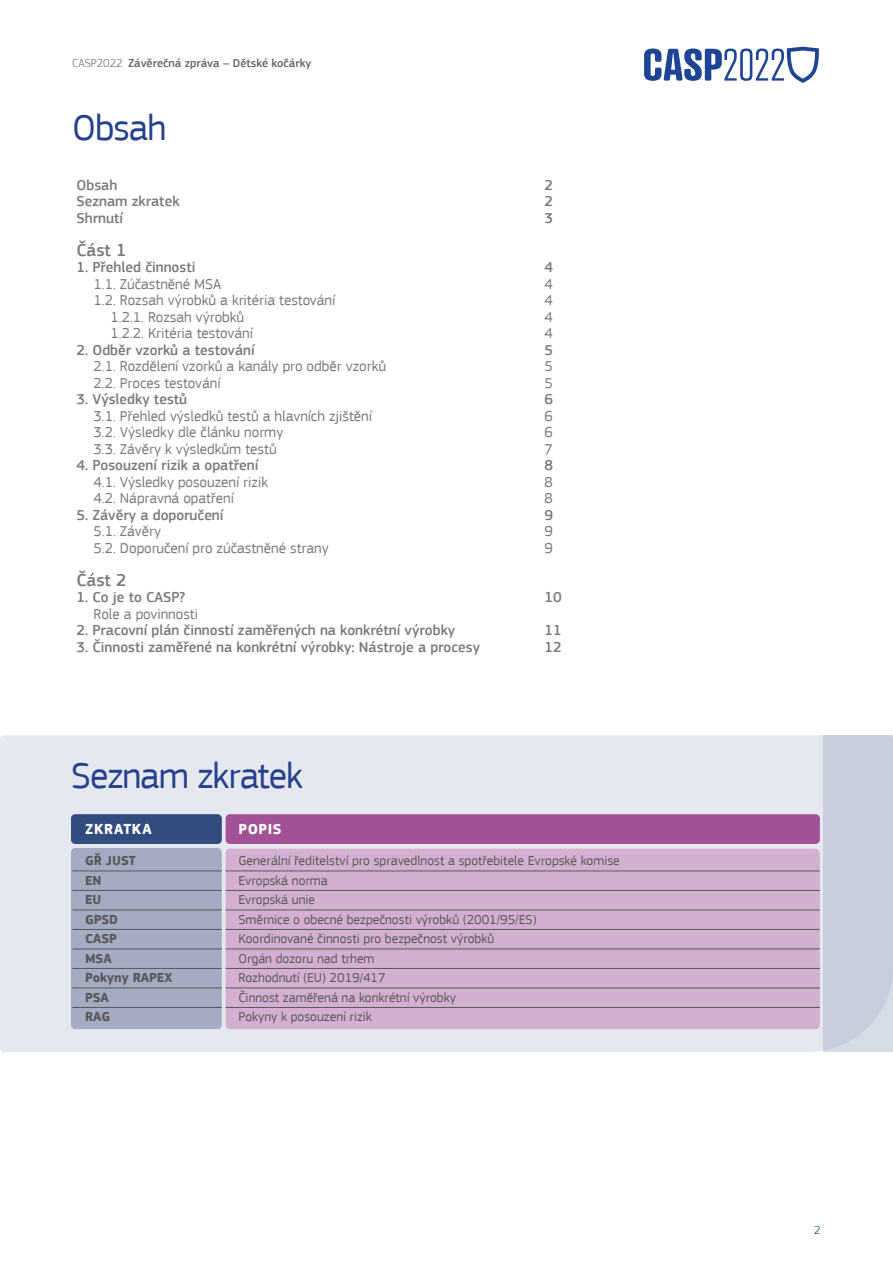
<style>
.page{position:relative;width:893px;height:1263px;background:#fff}
.page>*{position:absolute;margin:0;border:0;box-sizing:border-box;transform-origin:0 0}
.t1{font:37.5px "EC Square Sans Pro";letter-spacing:-.025em;color:#25408f}
.t2{font:500 18px "EC Square Sans Pro";color:#797a7d}
.t3{font:15px "EC Square Sans Pro";color:#797a7d}
.t4{font:500 15px "EC Square Sans Pro";color:#797a7d}
.t5{font:700 15px "EC Square Sans Pro";letter-spacing:.045em;color:#fff}
.t6{font:13.5px/19.5px "EC Square Sans Pro";color:#58595b}
.t7{font:700 13.5px/19.5px "EC Square Sans Pro";color:#58595b}
.t8{font:500 12px "EC Square Sans Pro";color:#636466}
.t9{font:300 12px "EC Square Sans Pro";color:#02405d}
.s1{font-weight:300}
</style>
<div class="page">
<svg style="left:644px;top:47px;width:175px;height:36px"></svg>
<div style="left:0;top:735px;width:823px;height:317px;background:#e6e8ef"></div>
<div style="left:71px;top:848px;width:151px;height:181px;background:#a4abc2;border-radius:4px"></div>
<div style="left:71px;top:814px;width:151px;height:30px;background:#314c7d;border-radius:4px"></div>
<div style="left:226px;top:814px;width:594px;height:30px;background:#a15297;border-radius:4px"></div>
<div style="left:226px;top:849px;width:594px;height:180px;background:#d4b0d0;border-radius:4px"></div>
<hr style="left:72px;top:870px;width:150px;height:1px;background:#58595b">
<hr style="left:72px;top:890px;width:150px;height:1px;background:#58595b">
<hr style="left:72px;top:909px;width:150px;height:1px;background:#58595b">
<hr style="left:72px;top:929px;width:150px;height:1px;background:#58595b">
<hr style="left:72px;top:948px;width:150px;height:1px;background:#58595b">
<hr style="left:72px;top:968px;width:150px;height:1px;background:#58595b">
<hr style="left:72px;top:987px;width:150px;height:1px;background:#58595b">
<hr style="left:72px;top:1007px;width:150px;height:1px;background:#58595b">
<hr style="left:226px;top:870px;width:594px;height:1px;background:#58595b">
<hr style="left:226px;top:890px;width:594px;height:1px;background:#58595b">
<hr style="left:226px;top:909px;width:594px;height:1px;background:#58595b">
<hr style="left:226px;top:929px;width:594px;height:1px;background:#58595b">
<hr style="left:226px;top:948px;width:594px;height:1px;background:#58595b">
<hr style="left:226px;top:968px;width:594px;height:1px;background:#58595b">
<hr style="left:226px;top:987px;width:594px;height:1px;background:#58595b">
<hr style="left:226px;top:1007px;width:594px;height:1px;background:#58595b">
<div style="left:823px;top:735px;width:70px;height:317px;background:linear-gradient(to right,#c6cedc,#c8d0de)"></div>
<p class="t8" style="left:72px;top:56px;width:241px"><span class="s1">CASP2022</span> Závěrečná zpráva – Dětské kočárky</p>
<h1 class="t1" style="left:72px;top:105px;width:96px">Obsah</h1>
<p class="t4" style="left:77px;top:176px;width:42px">Obsah</p>
<p class="t4" style="left:545px;top:176px;width:10px">2</p>
<p class="t4" style="left:77px;top:193px;width:105px">Seznam zkratek</p>
<p class="t4" style="left:545px;top:193px;width:10px">2</p>
<p class="t4" style="left:77px;top:209px;width:48px">Shrnutí</p>
<p class="t4" style="left:545px;top:209px;width:10px">3</p>
<p class="t2" style="left:77px;top:239px;width:51px">Část 1</p>
<p class="t4" style="left:77px;top:259px;width:120px">1. Přehled činnosti</p>
<p class="t4" style="left:545px;top:259px;width:10px">4</p>
<p class="t3" style="left:94px;top:275px;width:129px">1.1. Zúčastněné MSA</p>
<p class="t3" style="left:545px;top:275px;width:10px">4</p>
<p class="t3" style="left:94px;top:292px;width:243px">1.2. Rozsah výrobků a kritéria testování</p>
<p class="t3" style="left:545px;top:292px;width:10px">4</p>
<p class="t3" style="left:111px;top:308px;width:135px">1.2.1. Rozsah výrobků</p>
<p class="t3" style="left:545px;top:308px;width:10px">4</p>
<p class="t3" style="left:111px;top:325px;width:144px">1.2.2. Kritéria testování</p>
<p class="t3" style="left:545px;top:325px;width:10px">4</p>
<p class="t4" style="left:77px;top:341px;width:180px">2. Odběr vzorků a testování</p>
<p class="t4" style="left:545px;top:341px;width:10px">5</p>
<p class="t3" style="left:94px;top:358px;width:294px">2.1. Rozdělení vzorků a kanály pro odběr vzorků</p>
<p class="t3" style="left:545px;top:358px;width:10px">5</p>
<p class="t3" style="left:94px;top:374px;width:128px">2.2. Proces testování</p>
<p class="t3" style="left:545px;top:374px;width:10px">5</p>
<p class="t4" style="left:77px;top:391px;width:112px">3. Výsledky testů</p>
<p class="t4" style="left:545px;top:391px;width:10px">6</p>
<p class="t3" style="left:94px;top:407px;width:280px">3.1. Přehled výsledků testů a hlavních zjištění</p>
<p class="t3" style="left:545px;top:407px;width:10px">6</p>
<p class="t3" style="left:94px;top:424px;width:191px">3.2. Výsledky dle článku normy</p>
<p class="t3" style="left:545px;top:424px;width:10px">6</p>
<p class="t3" style="left:94px;top:440px;width:185px">3.3. Závěry k výsledkům testů</p>
<p class="t3" style="left:545px;top:440px;width:10px">7</p>
<p class="t4" style="left:77px;top:457px;width:183px">4. Posouzení rizik a opatření</p>
<p class="t4" style="left:545px;top:457px;width:10px">8</p>
<p class="t3" style="left:94px;top:473px;width:176px">4.1. Výsledky posouzení rizik</p>
<p class="t3" style="left:545px;top:473px;width:10px">8</p>
<p class="t3" style="left:94px;top:490px;width:142px">4.2. Nápravná opatření</p>
<p class="t3" style="left:545px;top:490px;width:10px">8</p>
<p class="t4" style="left:77px;top:506px;width:148px">5. Závěry a doporučení</p>
<p class="t4" style="left:545px;top:506px;width:10px">9</p>
<p class="t3" style="left:94px;top:523px;width:69px">5.1. Závěry</p>
<p class="t3" style="left:545px;top:523px;width:10px">9</p>
<p class="t3" style="left:94px;top:539px;width:237px">5.2. Doporučení pro zúčastněné strany</p>
<p class="t3" style="left:545px;top:539px;width:10px">9</p>
<p class="t2" style="left:77px;top:569px;width:51px">Část 2</p>
<p class="t4" style="left:77px;top:589px;width:110px">1. Co je to CASP?</p>
<p class="t4" style="left:545px;top:589px;width:19px">10</p>
<p class="t3" style="left:94px;top:605px;width:106px">Role a povinnosti</p>
<p class="t4" style="left:77px;top:622px;width:380px">2. Pracovní plán činností zaměřených na konkrétní výrobky</p>
<p class="t4" style="left:545px;top:622px;width:19px">11</p>
<p class="t4" style="left:77px;top:638px;width:405px">3. Činnosti zaměřené na konkrétní výrobky: Nástroje a procesy</p>
<p class="t4" style="left:545px;top:638px;width:19px">12</p>
<h1 class="t1" style="left:71px;top:753px;width:233px">Seznam zkratek</h1>
<p class="t5" style="left:85px;top:819px;width:68px">ZKRATKA</p>
<p class="t5" style="left:239px;top:819px;width:45px">POPIS</p>
<p class="t7" style="left:85px;top:852px;width:89px">GŘ JUST<br>EN<br>EU<br>GPSD<br>CASP<br>MSA<br>Pokyny RAPEX<br>PSA<br>RAG</p>
<p class="t6" style="left:238px;top:851px;width:383px">Generální ředitelství pro spravedlnost a spotřebitele Evropské komise Evropská norma<br>Evropská unie<br>Směrnice o obecné bezpečnosti výrobků (2001/95/ES)<br>Koordinované činnosti pro bezpečnost výrobků<br>Orgán dozoru nad trhem<br>Rozhodnutí (EU) 2019/417<br>Činnost zaměřená na konkrétní výrobky<br>Pokyny k posouzení rizik</p>
<p class="t9" style="left:814px;top:1223px;width:8px">2</p>
</div>
